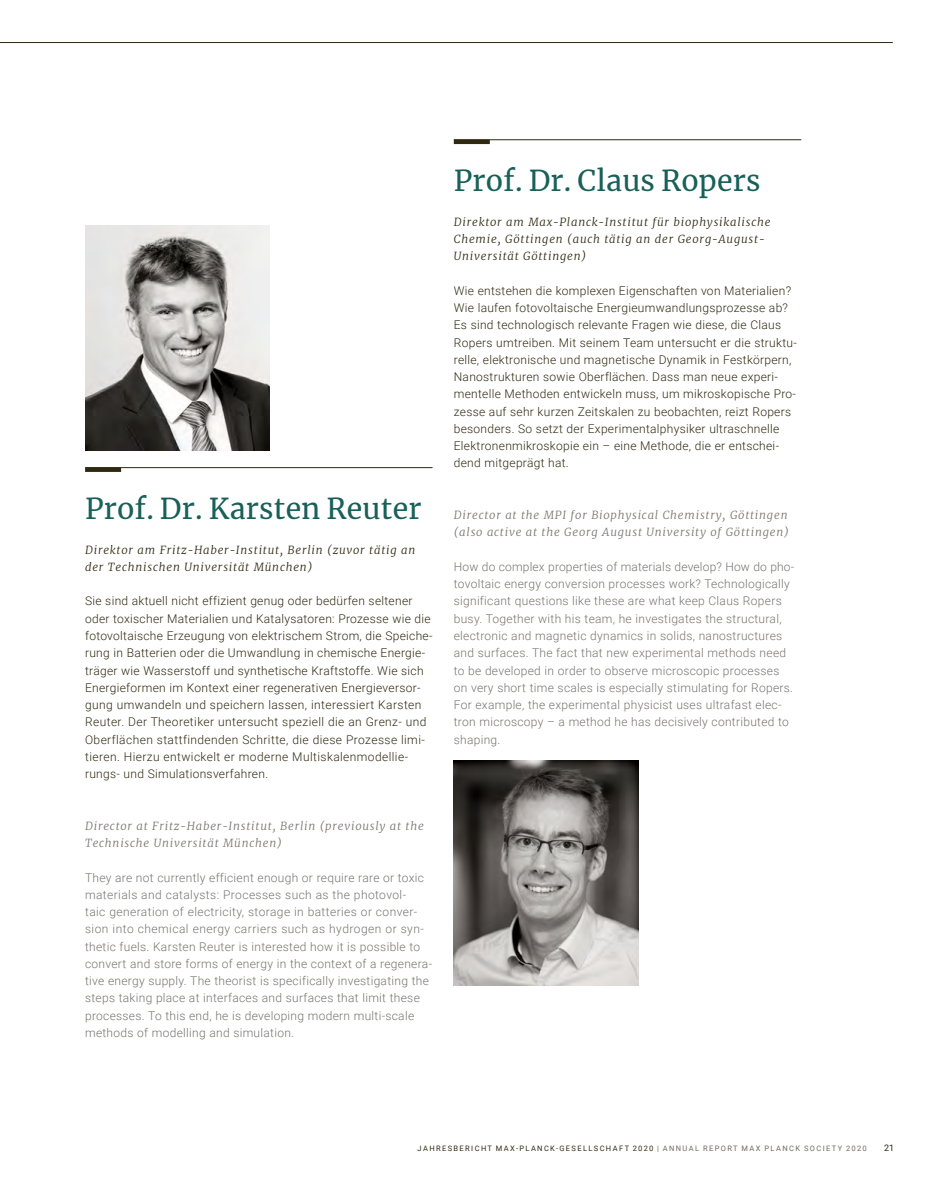
<style>
.page{position:relative;width:936px;height:1191px;background:#fff}
.page>*{position:absolute;margin:0;border:0;box-sizing:border-box;transform-origin:0 0}
._3_Headline_Artikel{font:28.5px "Merriweather";letter-spacing:.01em;color:#186058}
._5_Fließtext{font:300 12px/17.2px "Roboto";letter-spacing:.025em;color:#2f2912}
._3_Fließtext{font:300 12px/17.2px "Roboto";letter-spacing:.025em;color:#77756f}
._5_1_Biotext_kursiv{font:italic 300 11.25px/17.2px "Merriweather";letter-spacing:.07em;color:#2f2912}
._5_1_Biotext_kursiv-2{font:italic 300 11.25px/17.2px "Merriweather";letter-spacing:.07em;color:#77756f}
.t1{font:9px "Roboto";color:#2f2912}
.t2{font:7.5px "Roboto";letter-spacing:.185em;color:#2f2912}
.s1{color:#6d6a63}
</style>
<div class="page">
<img style="left:85px;top:226px;width:184px;height:224px">
<img style="left:454px;top:761px;width:184px;height:224px">
<svg style="left:85px;top:467px;width:347px;height:5px"></svg>
<hr style="left:454px;top:139px;width:347px;height:1px;background:#2f2912">
<svg style="left:454px;top:140px;width:347px;height:4px"></svg>
<hr style="left:0;top:42px;width:892px;height:1px;background:#2f2912">
<p class="_3_Headline_Artikel" style="left:85px;top:489px;width:338px">Prof. Dr. Karsten Reuter</p>
<p class="_5_1_Biotext_kursiv" style="left:85px;top:540px;width:332px">Direktor am Fritz-Haber-Institut, Berlin (zuvor tätig an der Technischen Universität München)</p>
<p class="_5_Fließtext" style="left:85px;top:592px;width:349px">Sie sind aktuell nicht effizient genug oder bedürfen seltener oder toxischer Materialien und Katalysatoren: Prozesse wie die fotovoltaische Erzeugung von elektrischem Strom, die Speiche&shy;rung in Batterien oder die Umwandlung in chemische Energie&shy;träger wie Wasserstoff und synthetische Kraftstoffe. Wie sich Energieformen im Kontext einer regenerativen Energieversor&shy;gung umwandeln und speichern lassen, interessiert Karsten Reuter. Der Theoretiker untersucht speziell die an Grenz- und Oberflächen stattfindenden Schritte, die diese Prozesse limi&shy;tieren. Hierzu entwickelt er moderne Multiskalenmodellie&shy;rungs- und Simulationsverfahren.</p>
<p class="_5_1_Biotext_kursiv-2" style="left:85px;top:816px;width:340px">Director at Fritz-Haber-Institut, Berlin (previously at the<br>Technische Universität München)</p>
<p class="_3_Fließtext" style="left:85px;top:868px;width:348px">They are not currently efficient enough or require rare or toxic materials and catalysts: Processes such as the photovol-<br>taic generation of electricity, storage in batteries or conver&shy;sion into chemical energy carriers such as hydrogen or syn&shy;thetic fuels. Karsten Reuter is interested how it is possible to convert and store forms of energy in the context of a regenera&shy;tive energy supply. The theorist is specifically investigating the steps taking place at interfaces and surfaces that limit these processes. To this end, he is developing modern multi-scale methods of modelling and simulation.</p>
<p class="_3_Headline_Artikel" style="left:454px;top:161px;width:308px">Prof. Dr. Claus Ropers</p>
<p class="_5_1_Biotext_kursiv" style="left:454px;top:213px;width:318px">Direktor am Max-Planck-Institut für biophysikalische<br>Chemie, Göttingen (auch tätig an der Georg-August-<br>Universität Göttingen)</p>
<p class="_5_Fließtext" style="left:454px;top:281px;width:344px">Wie entstehen die komplexen Eigenschaften von Materialien?<br>Wie laufen fotovoltaische Energieumwandlungsprozesse ab?<br>Es sind technologisch relevante Fragen wie diese, die Claus Ropers umtreiben. Mit seinem Team untersucht er die struktu&shy;relle, elektronische und magnetische Dynamik in Festkörpern, Nanostrukturen sowie Oberflächen. Dass man neue experi&shy;mentelle Methoden entwickeln muss, um mikroskopische Pro&shy;zesse auf sehr kurzen Zeitskalen zu beobachten, reizt Ropers besonders. So setzt der Experimentalphysiker ultraschnelle Elektronenmikroskopie ein – eine Methode, die er entschei&shy;dend mitgeprägt hat.</p>
<p class="_5_1_Biotext_kursiv-2" style="left:454px;top:506px;width:336px">Director at the MPI for Biophysical Chemistry, Göttingen (also active at the Georg August University of Göttingen)</p>
<p class="_3_Fließtext" style="left:454px;top:557px;width:342px">How do complex properties of materials develop? How do pho&shy;tovoltaic energy conversion processes work? Technologically significant questions like these are what keep Claus Ropers busy. Together with his team, he investigates the structural, electronic and magnetic dynamics in solids, nanostructures and surfaces. The fact that new experimental methods need to be developed in order to observe microscopic processes on very short time scales is especially stimulating for Ropers.<br>For example, the experimental physicist uses ultrafast elec&shy;tron microscopy – a method he has decisively contributed to shaping.</p>
<p class="t2" style="left:417px;top:1143px;width:450px">JAHRESBERICHT MAX-PLANCK-GESELLSCHAFT 2020 <span class="s1">| ANNUAL REPORT MAX PLANCK SOCIETY 2020</span></p>
<p class="t1" style="left:884px;top:1141px;width:11px">21</p>
</div>
